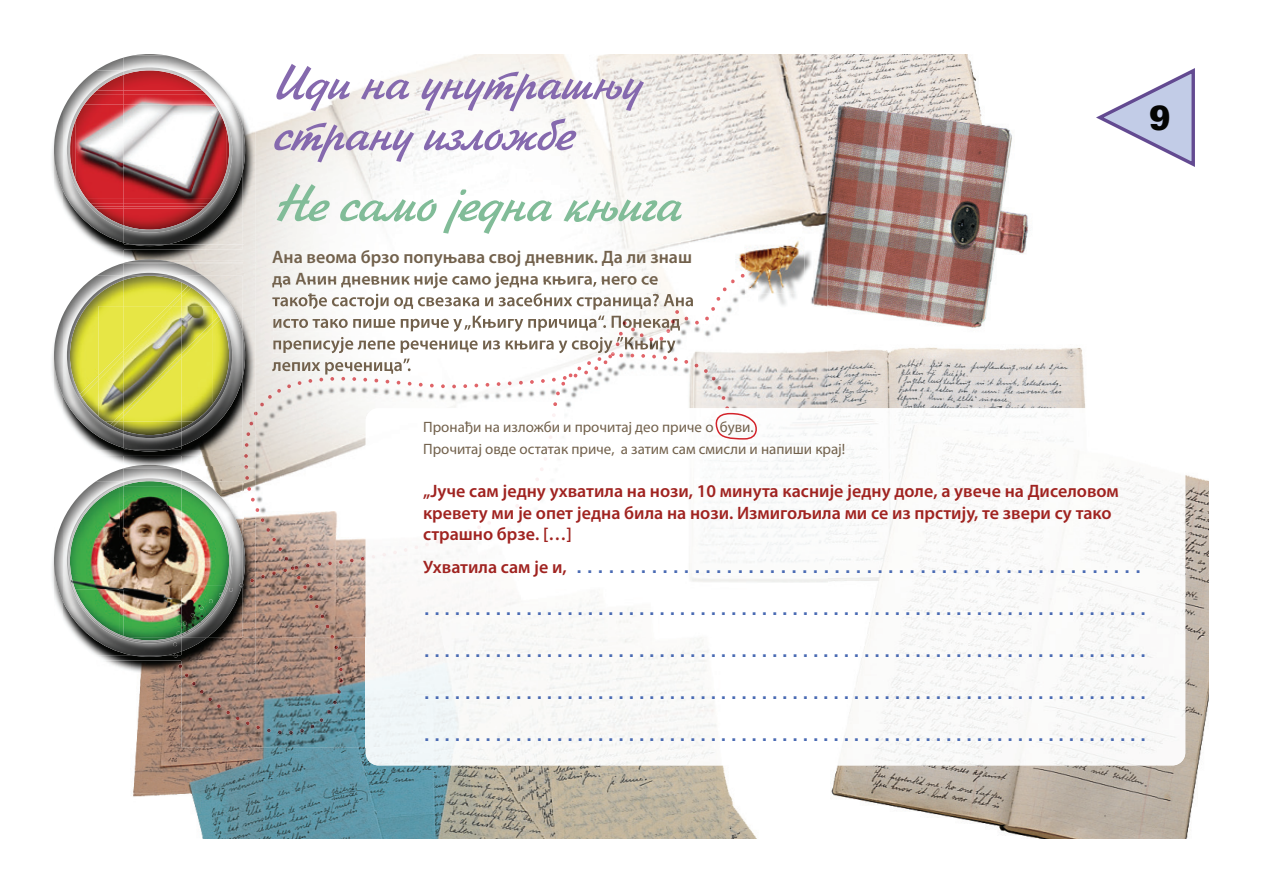
<style>
.page{position:relative;width:1263px;height:893px;background:#fff}
.page>*{position:absolute;margin:0;border:0;box-sizing:border-box;transform-origin:0 0}
.t1{font:54px "Zhikharev TT";color:#81bc98}
.t2{font:51px/51px "Zhikharev TT";color:#8569ae}
.t3{font:900 37.05px "Serifa Std";color:#040503}
.t4{font:27px/42px "Serifa Std";color:#496ab3}
.t5{font:600 18px/21.6px "Myriad Pro";color:#a02320}
.t6{font:600 18px/21.6px "Myriad Pro";color:#72614c}
.t7{font:15px/21.6px "Myriad Pro";color:#72614c}
.s1{font-family:"Myriad Pro";font-weight:600;font-size:18px;color:#a02320}
</style>
<div class="page">
<img style="left:827px;top:54px;width:259px;height:354px">
<img style="left:1157px;top:475px;width:52px;height:364px">
<img style="left:131px;top:674px;width:80px;height:165px">
<img style="left:211px;top:747px;width:946px;height:92px">
<img style="left:331px;top:58px;width:496px;height:46px">
<img style="left:255px;top:104px;width:572px;height:203px">
<img style="left:757px;top:351px;width:70px;height:57px">
<img style="left:272px;top:272px;width:386px;height:10px">
<img style="left:757px;top:248px;width:56px;height:59px">
<img style="left:731px;top:237px;width:74px;height:45px">
<img style="left:746px;top:248px;width:59px;height:45px">
<img style="left:181px;top:638px;width:185px;height:109px">
<img style="left:255px;top:282px;width:502px;height:152px">
<img style="left:255px;top:434px;width:111px;height:204px">
<img style="left:272px;top:282px;width:386px;height:6px">
<img style="left:272px;top:293px;width:412px;height:17px">
<img style="left:273px;top:315px;width:407px;height:17px">
<img style="left:273px;top:337px;width:403px;height:16px">
<img style="left:272px;top:358px;width:45px;height:17px">
<img style="left:746px;top:293px;width:11px;height:15px">
<img style="left:731px;top:282px;width:10px;height:11px">
<img style="left:185px;top:674px;width:146px;height:60px">
<img style="left:255px;top:508px;width:75px;height:120px">
<svg style="left:330px;top:635px;width:4px;height:4px"></svg>
<img style="left:334px;top:645px;width:9px;height:49px">
<img style="left:255px;top:377px;width:62px;height:38px">
<svg style="left:619px;top:332px;width:4px;height:4px"></svg>
<svg style="left:615px;top:342px;width:5px;height:4px"></svg>
<img style="left:631px;top:320px;width:44px;height:11px">
<svg style="left:639px;top:333px;width:5px;height:5px"></svg>
<svg style="left:661px;top:329px;width:9px;height:9px"></svg>
<img style="left:649px;top:337px;width:14px;height:4px">
<svg style="left:731px;top:279px;width:4px;height:4px"></svg>
<img style="left:684px;top:287px;width:43px;height:37px">
<svg style="left:741px;top:274px;width:16px;height:19px"></svg>
<svg style="left:675px;top:310px;width:4px;height:4px"></svg>
<svg style="left:623px;top:321px;width:3px;height:4px"></svg>
<img style="left:317px;top:354px;width:412px;height:212px">
<svg style="left:333px;top:701px;width:4px;height:3px"></svg>
<img style="left:366px;top:408px;width:819px;height:357px">
<img style="left:366px;top:408px;width:461px;height:230px">
<img style="left:371px;top:511px;width:140px;height:48px">
<img style="left:515px;top:408px;width:214px;height:100px">
<svg style="left:714px;top:412px;width:45px;height:28px"></svg>
<svg style="left:1096px;top:68px;width:99px;height:99px"></svg>
<img style="left:52px;top:339px;width:71px;height:124px">
<img style="left:123px;top:263px;width:132px;height:203px">
<img style="left:181px;top:282px;width:74px;height:184px">
<img style="left:244px;top:412px;width:11px;height:56px">
<img style="left:244px;top:340px;width:1px;height:30px">
<svg style="left:54px;top:342px;width:1px;height:27px"></svg>
<img style="left:63px;top:450px;width:179px;height:5px">
<img style="left:132px;top:450px;width:35px;height:1px">
<img style="left:203px;top:263px;width:41px;height:19px">
<img style="left:242px;top:282px;width:2px;height:50px">
<img style="left:55px;top:396px;width:8px;height:54px">
<img style="left:242px;top:379px;width:2px;height:71px">
<img style="left:96px;top:263px;width:107px;height:13px">
<img style="left:55px;top:315px;width:8px;height:81px">
<img style="left:242px;top:332px;width:2px;height:47px">
<img style="left:211px;top:276px;width:31px;height:6px">
<img style="left:211px;top:446px;width:31px;height:4px">
<img style="left:63px;top:448px;width:60px;height:2px">
<img style="left:63px;top:276px;width:60px;height:172px">
<img style="left:123px;top:276px;width:88px;height:174px">
<img style="left:181px;top:282px;width:61px;height:164px">
<img style="left:128px;top:273px;width:43px;height:3px">
<img style="left:67px;top:277px;width:56px;height:157px">
<img style="left:123px;top:276px;width:64px;height:162px">
<img style="left:181px;top:282px;width:51px;height:150px">
<img style="left:80px;top:394px;width:10px;height:14px">
<img style="left:52px;top:118px;width:203px;height:144px">
<img style="left:133px;top:259px;width:33px;height:2px">
<img style="left:55px;top:261px;width:68px;height:1px">
<img style="left:133px;top:261px;width:111px;height:2px">
<svg style="left:123px;top:261px;width:10px;height:3px"></svg>
<img style="left:244px;top:135px;width:1px;height:30px">
<svg style="left:54px;top:137px;width:1px;height:26px"></svg>
<img style="left:63px;top:244px;width:179px;height:6px">
<img style="left:132px;top:244px;width:35px;height:2px">
<img style="left:242px;top:112px;width:2px;height:15px">
<svg style="left:136px;top:54px;width:691px;height:4px"></svg>
<img style="left:55px;top:191px;width:8px;height:53px">
<img style="left:242px;top:173px;width:2px;height:71px">
<img style="left:126px;top:55px;width:47px;height:2px">
<img style="left:97px;top:57px;width:106px;height:13px">
<img style="left:55px;top:109px;width:8px;height:82px">
<img style="left:242px;top:127px;width:2px;height:46px">
<img style="left:63px;top:242px;width:60px;height:2px">
<img style="left:63px;top:70px;width:60px;height:172px">
<img style="left:123px;top:98px;width:119px;height:146px">
<img style="left:128px;top:67px;width:43px;height:3px">
<img style="left:67px;top:72px;width:56px;height:156px">
<img style="left:123px;top:70px;width:109px;height:163px">
<img style="left:213px;top:153px;width:16px;height:46px">
<img style="left:52px;top:545px;width:129px;height:129px">
<img style="left:181px;top:638px;width:74px;height:36px">
<img style="left:244px;top:470px;width:11px;height:168px">
<svg style="left:250px;top:579px;width:4px;height:3px"></svg>
<img style="left:247px;top:487px;width:8px;height:14px">
<svg style="left:178px;top:664px;width:10px;height:10px"></svg>
<svg style="left:245px;top:476px;width:4px;height:4px"></svg>
<svg style="left:244px;top:468px;width:11px;height:2px"></svg>
<img style="left:133px;top:465px;width:33px;height:1px">
<img style="left:244px;top:546px;width:1px;height:30px">
<svg style="left:54px;top:547px;width:1px;height:27px"></svg>
<img style="left:63px;top:655px;width:179px;height:5px">
<img style="left:132px;top:655px;width:35px;height:2px">
<img style="left:206px;top:466px;width:38px;height:71px">
<img style="left:206px;top:468px;width:38px;height:1px">
<img style="left:122px;top:468px;width:54px;height:1px">
<img style="left:55px;top:601px;width:8px;height:54px">
<svg style="left:242px;top:638px;width:2px;height:17px"></svg>
<img style="left:242px;top:592px;width:2px;height:46px">
<img style="left:133px;top:466px;width:40px;height:2px">
<img style="left:96px;top:469px;width:107px;height:12px">
<svg style="left:123px;top:466px;width:10px;height:3px"></svg>
<img style="left:55px;top:520px;width:8px;height:81px">
<img style="left:242px;top:537px;width:2px;height:46px">
<img style="left:63px;top:481px;width:118px;height:174px">
<img style="left:181px;top:638px;width:61px;height:17px">
<svg style="left:174px;top:654px;width:4px;height:4px"></svg>
<img style="left:63px;top:601px;width:69px;height:54px">
<img style="left:181px;top:481px;width:61px;height:157px">
<img style="left:181px;top:638px;width:26px;height:13px">
<svg style="left:232px;top:583px;width:12px;height:9px"></svg>
<svg style="left:173px;top:643px;width:4px;height:3px"></svg>
<img style="left:128px;top:478px;width:43px;height:3px">
<img style="left:67px;top:482px;width:112px;height:161px">
<img style="left:123px;top:481px;width:58px;height:6px">
<img style="left:181px;top:485px;width:51px;height:152px">
<img style="left:120px;top:487px;width:61px;height:50px">
<img style="left:70px;top:537px;width:111px;height:52px">
<img style="left:75px;top:589px;width:45px;height:1px">
<img style="left:120px;top:589px;width:3px;height:51px">
<img style="left:123px;top:587px;width:58px;height:47px">
<img style="left:176px;top:593px;width:5px;height:41px">
<img style="left:72px;top:487px;width:48px;height:52px">
<img style="left:68px;top:538px;width:4px;height:29px">
<img style="left:74px;top:590px;width:48px;height:47px">
<img style="left:122px;top:635px;width:53px;height:7px">
<img style="left:123px;top:634px;width:58px;height:4px">
<img style="left:181px;top:487px;width:49px;height:99px">
<img style="left:181px;top:586px;width:44px;height:49px">
<img style="left:178px;top:594px;width:45px;height:41px">
<h2 class="t2" style="left:272px;top:63px;width:370px">Иди на унутрашњу страну изложбе</h2>
<h1 class="t1" style="left:272px;top:173px;width:410px">Не само једна књига</h1>
<p class="t6" style="left:272px;top:246px;width:421px">Ана веома брзо попуњава свој дневник. Да ли знаш да Анин дневник није само једна књига, него се</p>
<h3 class="t3" style="left:1149px;top:96px;width:22px">9</h3>
<p class="t7" style="left:423px;top:416px;width:424px">Пронађи на изложби и прочитај део приче о буви.<br>Прочитај овде остатак приче, а затим сам смисли и напиши крај!</p>
<p class="t5" style="left:423px;top:480px;width:697px">„Јуче сам једну ухватила на нози, 10 минута касније једну доле, а увече на Диселовом кревету ми је опет једна била на нози. Измигољила ми се из прстију, те звери су тако страшно брзе. […]</p>
<p class="t4" style="left:423px;top:543px;width:725px"><span class="s1">Ухватила сам је и,</span> ..................................................... ....................................................................... ....................................................................... ....................................................................... .......................................................................</p>
</div>
